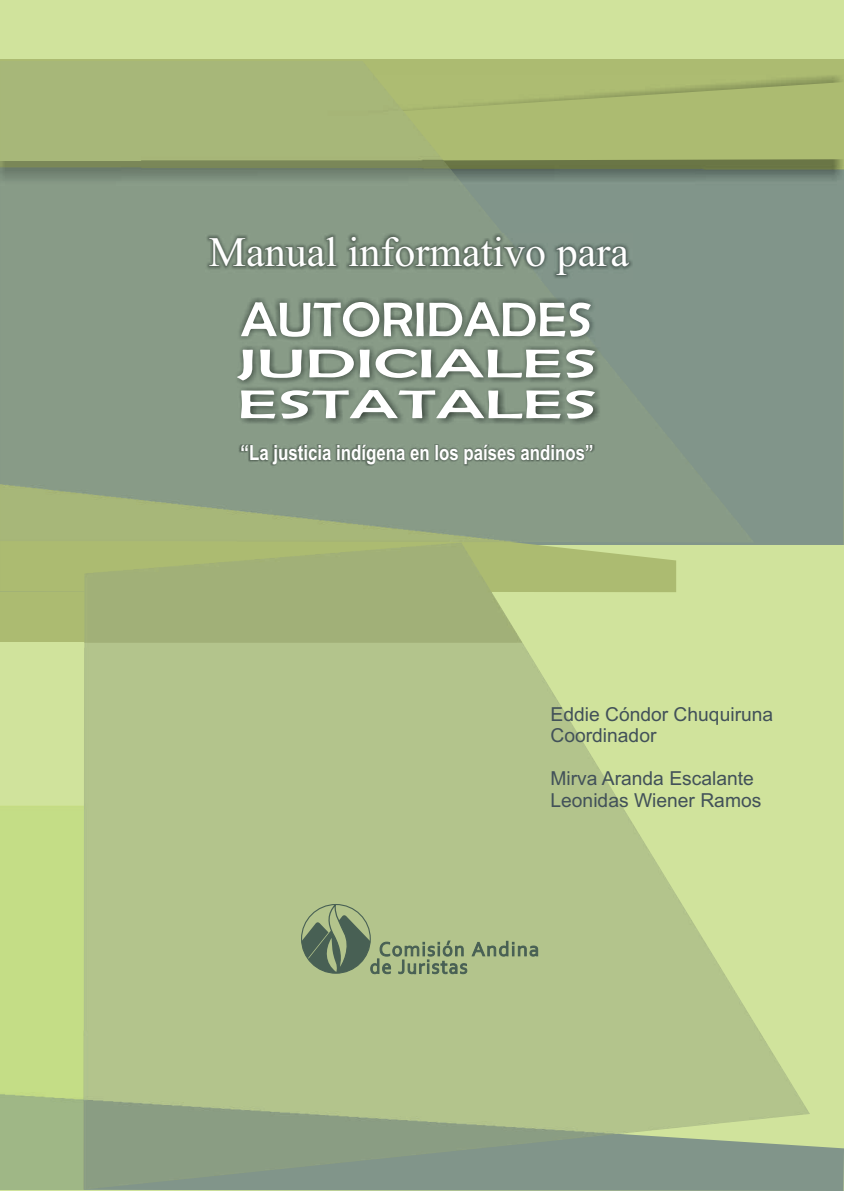
<style>
.page{position:relative;width:844px;height:1191px;background:#fff}
.page>*{position:absolute;margin:0;border:0;box-sizing:border-box;transform-origin:0 0}
.t1{font:42px "Times New Roman";color:#fff}
.t2{font:700 21px "Arial";color:#fff;scale:.8 1}
.t3{font:19.25px/21.5px "Arial";color:#425159}
</style>
<div class="page">
<div style="left:0;top:0;width:843px;height:1190px;background:#d0e39c"></div>
<div style="left:754px;top:186px;width:89px;height:359px;background:#81958a"></div>
<div style="left:0;top:542px;width:83px;height:50px;background:#acbb71"></div>
<svg style="left:754px;top:82px;width:89px;height:80px;background:#a8b76e"></svg>
<svg style="left:0;top:1113px;width:843px;height:78px;fill:#84988a"></svg>
<img style="left:0;top:806px;width:83px;height:383px">
<img style="left:83px;top:542px;width:726px;height:647px">
<img style="left:232px;top:297px;width:371px;height:129px">
<svg style="left:241px;top:302px;width:349px;height:35px;background:#adb8ae"></svg>
<svg style="left:237px;top:349px;width:358px;height:31px;background:#aab4aa"></svg>
<svg style="left:241px;top:390px;width:354px;height:28px;background:#adb7ad"></svg>
<img style="left:205px;top:234px;width:427px;height:45px">
<img style="left:239px;top:444px;width:355px;height:23px">
<svg style="left:301px;top:901px;width:237px;height:73px;background:#9bae7f"></svg>
<div style="left:301px;top:904px;width:70px;height:69px;border:1px solid #486054;border-radius:50%"></div>
<h1 class="t1" style="left:209px;top:236px;width:421px">Manual informativo para</h1>
<p class="t2" style="left:240px;top:445px;width:442px">“La justicia indígena en los países andinos”</p>
<p class="t3" style="left:550px;top:705px;width:224px">Eddie Cóndor Chuquiruna<br>Coordinador</p>
<p class="t3" style="left:550px;top:769px;width:212px">Mirva Aranda Escalante<br>Leonidas Wiener Ramos</p>
</div>
